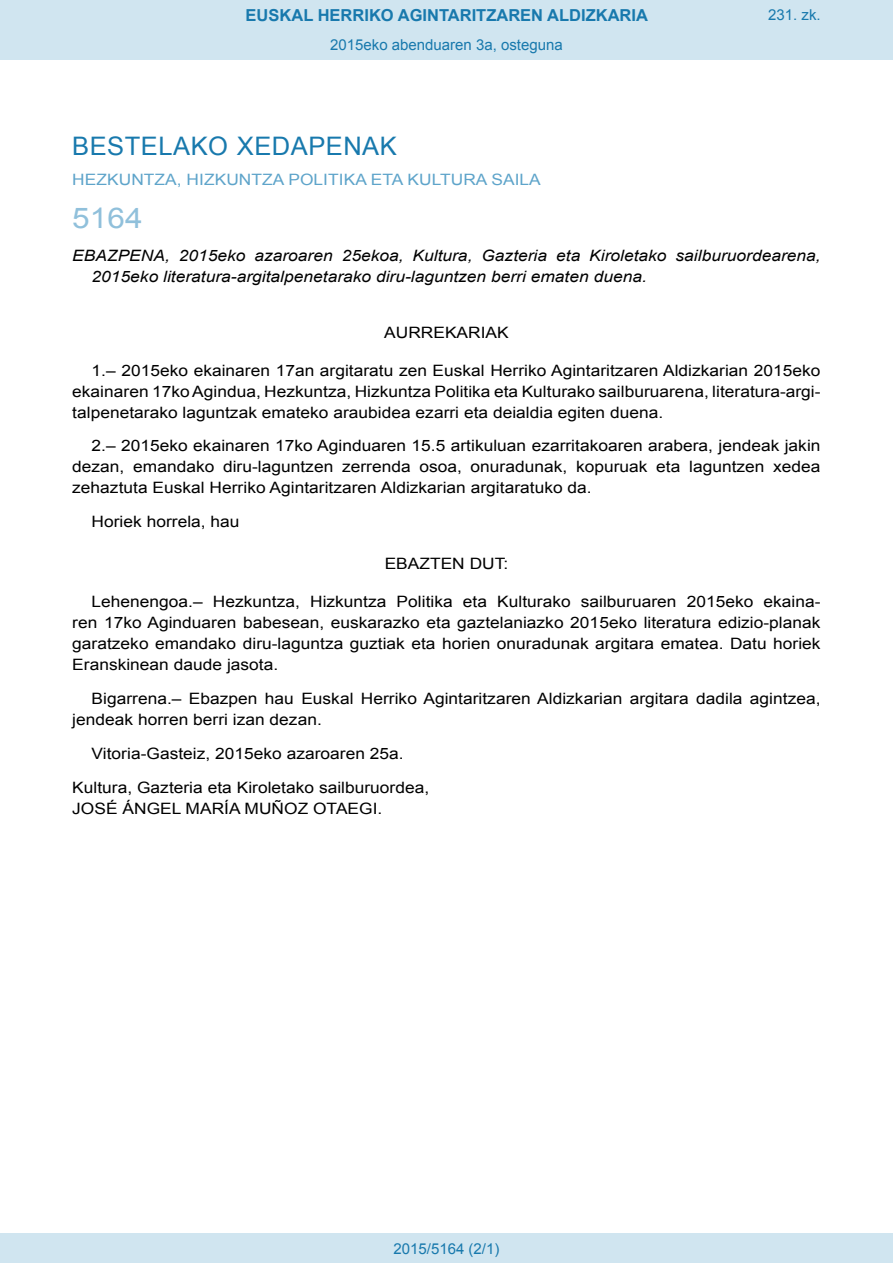
<style>
.page{position:relative;width:893px;height:1263px;background:#fff}
.page>*{position:absolute;margin:0;border:0;box-sizing:border-box;transform-origin:0 0}
.BOPVOrden{font:28.5px "Arial";color:#90c0db;scale:1.11 1}
.BOPVSeccion{font:25.5px "Arial";letter-spacing:.02em;color:#1879ad}
.t1{font:700 16.5px "Arial";color:#1879ad}
.BOPVDetalle{font:15.6px/21px "Arial";color:#000;text-align:justify;scale:1.11 1}
.BOPVTitulo{font:italic 15.6px/21px "Arial";color:#000;scale:1.11 1}
.BOPVFirmaPuesto{font:15.6px "Arial";color:#000;scale:1.11 1}
.BOPVOrganismo{font:15.6px "Arial";letter-spacing:.005em;color:#5ea4ca;scale:1.11 1}
.BOPVFirmaLugFec{font:15.6px "Arial";color:#000;scale:1.11 1}
.BOPVFirmaNombre{font:15.6px "Arial";color:#000;scale:1.11 1}
.BOPVClave{font:15.6px "Arial";color:#000;scale:1.11 1}
.Paginacion_Centro{font:15px "Arial";color:#1879ad}
</style>
<div class="page">
<div style="left:0;top:0;width:893px;height:60px;background:#d0e5f0"></div>
<div style="left:0;top:1233px;width:893px;height:30px;background:#d0e5f0"></div>
<p class="t1" style="left:246px;top:4px;width:404px">EUSKAL HERRIKO AGINTARITZAREN ALDIZKARIA</p>
<p class="Paginacion_Centro" style="left:330px;top:35px;width:234px">2015eko abenduaren 3a, osteguna</p>
<p class="Paginacion_Centro" style="left:768px;top:5px;width:54px">231. zk.</p>
<p class="BOPVSeccion" style="left:72px;top:129px;width:326px">BESTELAKO XEDAPENAK</p>
<p class="BOPVOrganismo" style="left:72px;top:169px;width:424px">HEZKUNTZA, HIZKUNTZA POLITIKA ETA KULTURA SAILA</p>
<p class="BOPVOrden" style="left:72px;top:199px;width:65px">5164</p>
<p class="BOPVTitulo" style="left:92px;top:246px;width:658px;text-indent:-19px">EBAZPENA, 2015eko azaroaren 25ekoa, Kultura, Gazteria eta Kiroletako sailburuordearena,<br>2015eko literatura-argitalpenetarako diru-laguntzen berri ematen duena.</p>
<p class="BOPVClave" style="left:384px;top:322px;width:114px">AURREKARIAK</p>
<p class="BOPVDetalle" style="left:72px;top:360px;width:676px;text-indent:19px">1.– 2015eko ekainaren 17an argitaratu zen Euskal Herriko Agintaritzaren Aldizkarian 2015eko ekainaren 17ko Agindua, Hezkuntza, Hizkuntza Politika eta Kulturako sailburuarena, literatura-argi&shy;talpenetarako laguntzak emateko araubidea ezarri eta deialdia egiten duena.</p>
<p class="BOPVDetalle" style="left:72px;top:435px;width:676px;text-indent:19px">2.– 2015eko ekainaren 17ko Aginduaren 15.5 artikuluan ezarritakoaren arabera, jendeak jakin dezan, emandako diru-laguntzen zerrenda osoa, onuradunak, kopuruak eta laguntzen xedea zehaztuta Euskal Herriko Agintaritzaren Aldizkarian argitaratuko da.</p>
<p class="BOPVDetalle" style="left:92px;top:511px;width:135px">Horiek horrela, hau</p>
<p class="BOPVClave" style="left:385px;top:554px;width:113px">EBAZTEN DUT:</p>
<p class="BOPVDetalle" style="left:72px;top:591px;width:676px;text-indent:19px">Lehenengoa.– Hezkuntza, Hizkuntza Politika eta Kulturako sailburuaren 2015eko ekaina&shy;ren 17ko Aginduaren babesean, euskarazko eta gaztelaniazko 2015eko literatura edizio-planak garatzeko emandako diru-laguntza guztiak eta horien onuradunak argitara ematea. Datu horiek Eranskinean daude jasota.</p>
<p class="BOPVDetalle" style="left:72px;top:688px;width:676px;text-indent:19px">Bigarrena.– Ebazpen hau Euskal Herriko Agintaritzaren Aldizkarian argitara dadila agintzea, jendeak horren berri izan dezan.</p>
<p class="BOPVFirmaLugFec" style="left:92px;top:743px;width:283px">Vitoria-Gasteiz, 2015eko azaroaren 25a.</p>
<p class="BOPVFirmaPuesto" style="left:72px;top:777px;width:323px">Kultura, Gazteria eta Kiroletako sailburuordea,</p>
<p class="BOPVFirmaNombre" style="left:72px;top:798px;width:281px">JOSÉ ÁNGEL MARÍA MUÑOZ OTAEGI.</p>
<p class="Paginacion_Centro" style="left:393px;top:1238px;width:107px">2015/5164 (2/1)</p>
</div>
